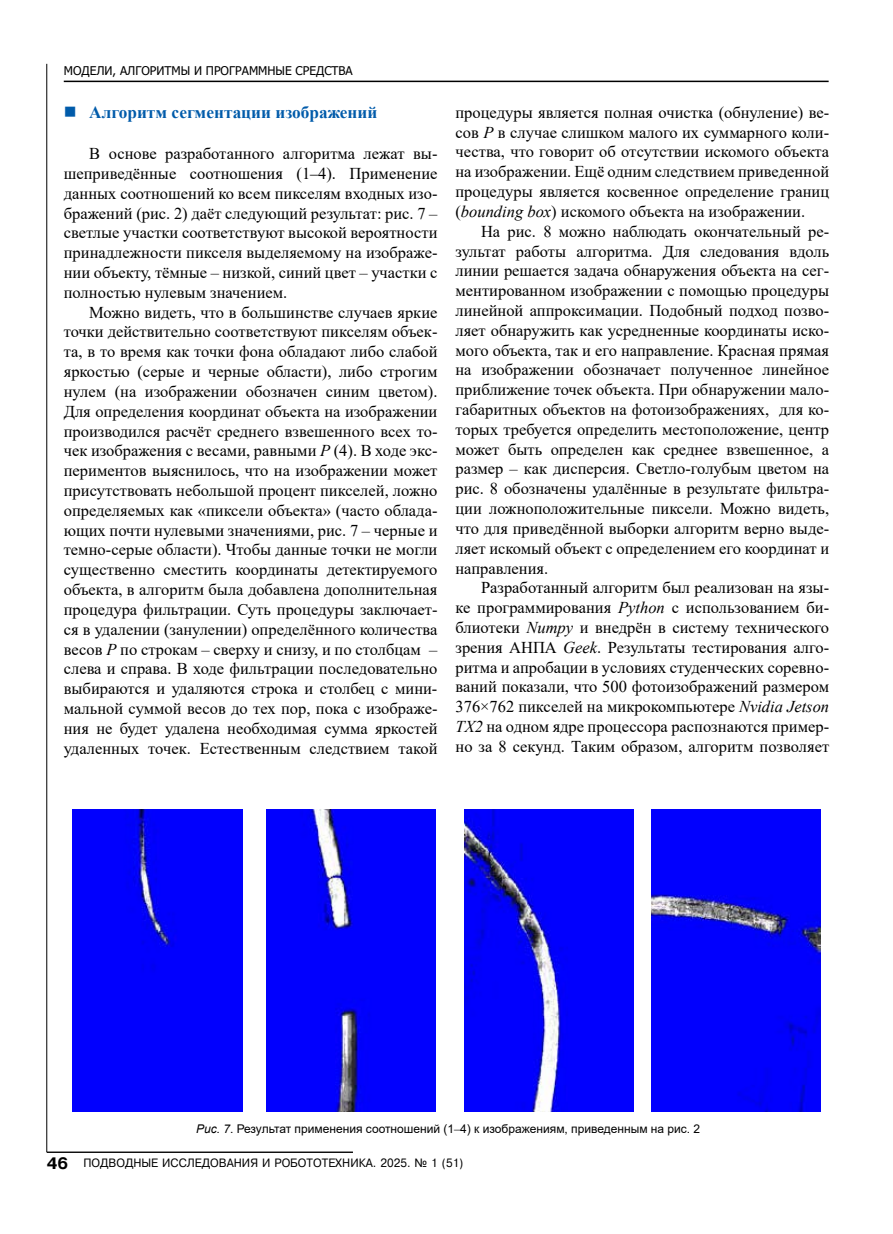
<style>
.page{position:relative;width:893px;height:1234px;background:#fff}
.page>*{position:absolute;margin:0;border:0;box-sizing:border-box;transform-origin:0 0}
.t1{font:700 17.25px "Times New Roman";color:#005baa}
.t2{font:16.5px/19.8px "Times New Roman";color:#000;text-align:justify}
.t3{font:12px "Arial";color:#000}
.t4{font:12px "Pragmatica Cyrillic";color:#000;scale:.95 1}
.t5{font:12px "Tahoma";color:#000}
.s1{font-size:15.75px}
.s2{font-style:italic}
.s3{font-family:"Times New Roman"}
.s4{font-family:"Pragmatica CTT";font-weight:700;font-size:16.5px}
</style>
<div class="page">
<hr style="left:64px;top:81px;width:765px;height:1px;background:#000">
<hr style="left:47px;top:64px;width:1px;height:1087px;background:#000">
<hr style="left:47px;top:1151px;width:306px;height:1px;background:#000">
<div style="left:73px;top:809px;width:169px;height:302px;background:#0100fe"></div>
<img style="left:266px;top:809px;width:169px;height:302px">
<img style="left:465px;top:809px;width:168px;height:302px">
<img style="left:651px;top:809px;width:169px;height:302px">
<p class="t5" style="left:64px;top:62px;width:291px">МОДЕЛИ, АЛГОРИТМЫ И ПРОГРАММНЫЕ СРЕДСТВА</p>
<p class="t1" style="left:89px;top:100px;width:290px">Алгоритм сегментации изображений</p>
<p class="t2" style="left:64px;top:143px;width:375px;text-indent:26px">В основе разработанного алгоритма лежат вы&shy;шеприведённые соотношения (1<span class="s1">‒</span>4). Применение данных соотношений ко всем пикселям входных изо&shy;бражений (рис. 2) даёт следующий результат: рис. 7 – светлые участки соответствуют высокой вероятности принадлежности пикселя выделяемому на изображе&shy;нии объекту, тёмные – низкой, синий цвет – участки с полностью нулевым значением.</p>
<p class="t2" style="left:64px;top:301px;width:375px;text-indent:26px">Можно видеть, что в большинстве случаев яркие точки действительно соответствуют пикселям объек&shy;та, в то время как точки фона обладают либо слабой яркостью (серые и черные области), либо строгим нулем (на изображении обозначен синим цветом).<br>Для определения координат объекта на изображении производился расчёт среднего взвешенного всех то&shy;чек изображения с весами, равными <span class="s2">P</span> (4). В ходе экс&shy;периментов выяснилось, что на изображении может присутствовать небольшой процент пикселей, ложно определяемых как «пиксели объекта» (часто облада&shy;ющих почти нулевыми значениями, рис. 7 – черные и темно-серые области). Чтобы данные точки не могли существенно сместить координаты детектируемого объекта, в алгоритм была добавлена дополнительная процедура фильтрации. Суть процедуры заключает&shy;ся в удалении (занулении) определённого количества весов <span class="s2">P</span> по строкам – сверху и снизу, и по столбцам – слева и справа. В ходе фильтрации последовательно выбираются и удаляются строка и столбец с мини&shy;мальной суммой весов до тех пор, пока с изображе&shy;ния не будет удалена необходимая сумма яркостей удаленных точек. Естественным следствием такой</p>
<p class="t2" style="left:455px;top:102px;width:375px">процедуры является полная очистка (обнуление) ве&shy;сов <span class="s2">P</span> в случае слишком малого их суммарного коли&shy;чества, что говорит об отсутствии искомого объекта на изображении. Ещё одним следствием приведенной процедуры является косвенное определение границ (<span class="s2">bounding box</span>) искомого объекта на изображении.</p>
<p class="t2" style="left:455px;top:221px;width:375px;text-indent:26px">На рис. 8 можно наблюдать окончательный ре&shy;зультат работы алгоритма. Для следования вдоль линии решается задача обнаружения объекта на сег&shy;ментированном изображении с помощью процедуры линейной аппроксимации. Подобный подход позво&shy;ляет обнаружить как усредненные координаты иско&shy;мого объекта, так и его направление. Красная прямая на изображении обозначает полученное линейное приближение точек объекта. При обнаружении мало&shy;габаритных объектов на фотоизображениях, для ко&shy;торых требуется определить местоположение, центр может быть определен как среднее взвешенное, а размер – как дисперсия. Светло-голубым цветом на рис. 8 обозначены удалённые в результате фильтра&shy;ции ложноположительные пиксели. Можно видеть, что для приведённой выборки алгоритм верно выде&shy;ляет искомый объект с определением его координат и направления.</p>
<p class="t2" style="left:455px;top:577px;width:375px;text-indent:26px">Разработанный алгоритм был реализован на язы&shy;ке программирования <span class="s2">Python</span> с использованием би&shy;блиотеки <span class="s2">Numpy</span> и внедрён в систему технического зрения АНПА <span class="s2">Geek</span>. Результаты тестирования алго&shy;ритма и апробации в условиях студенческих соревно&shy;ваний показали, что 500 фотоизображений размером 376×762 пикселей на микрокомпьютере <span class="s2">Nvidia Jetson TX2</span> на одном ядре процессора распознаются пример&shy;но за 8 секунд. Таким образом, алгоритм позволяет</p>
<p class="t3" style="left:196px;top:1120px;width:506px"><span class="s2">Рис. 7</span>. Результат применения соотношений (1<span class="s3">‒</span>4) к изображениям, приведенным на рис. 2</p>
<p class="t4" style="left:47px;top:1156px;width:440px"><span class="s4">46</span> ПОДВОДНЫЕ ИССЛЕДОВАНИЯ И РОБОТОТЕХНИКА. 2025. ¹ 1 (51)</p>
</div>
